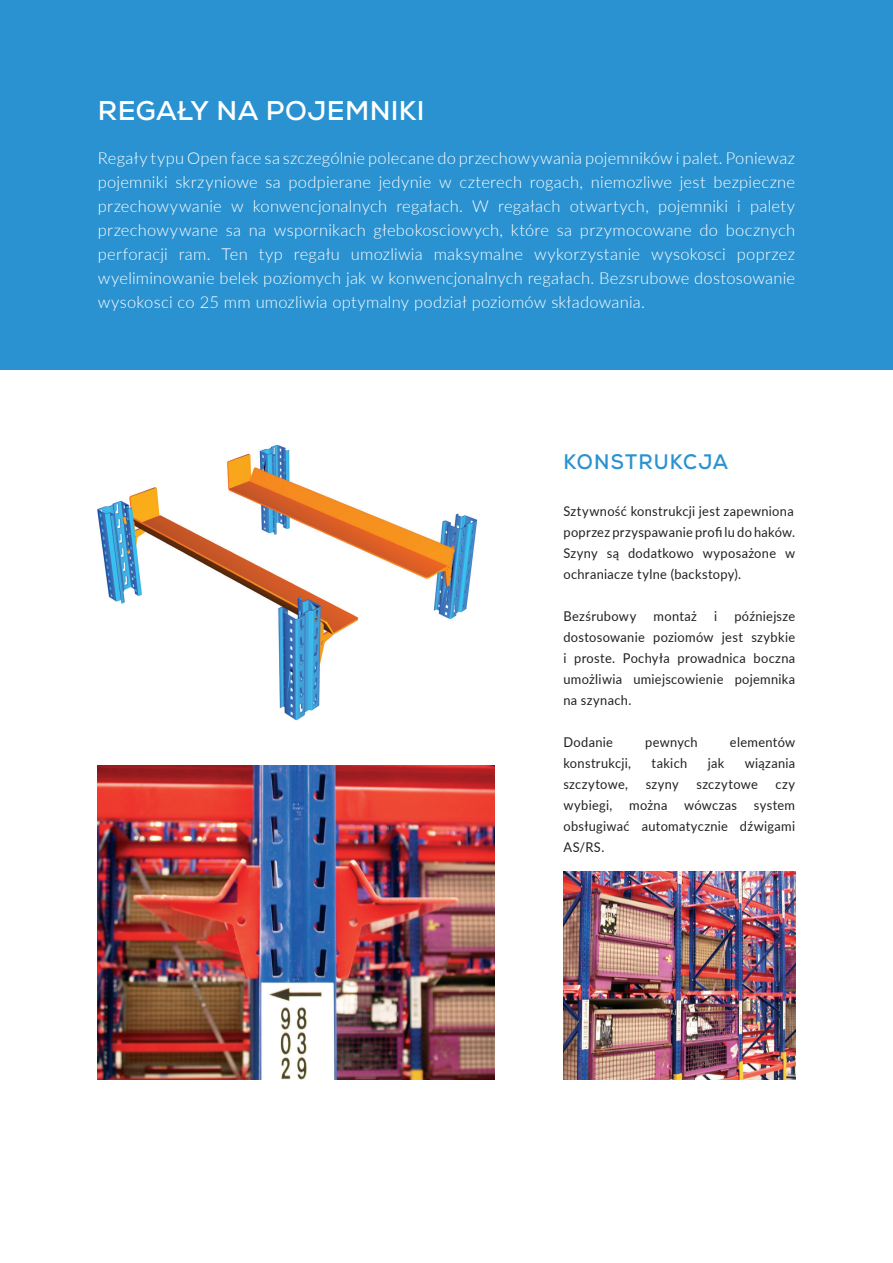
<style>
.page{position:relative;width:893px;height:1263px;background:#fff}
.page>*{position:absolute;margin:0;border:0;box-sizing:border-box;transform-origin:0 0}
.t1{font:700 27px "Nexa";letter-spacing:.015em;color:#fff}
.t2{font:700 21px "Nexa";letter-spacing:.055em;color:#2a92d0;scale:.95 1}
.t3{font:300 16.5px/24px "Lato";letter-spacing:.015em;color:#fff;text-align:justify}
.t4{font:13.5px/21px "Lato";letter-spacing:.025em;color:#231f20;text-align:justify;scale:.95 1}
</style>
<div class="page">
<div style="left:0;top:0;width:893px;height:370px;background:#2a92d0"></div>
<img style="left:563px;top:871px;width:232px;height:209px">
<img style="left:98px;top:765px;width:396px;height:315px">
<img style="left:97px;top:445px;width:381px;height:276px">
<h1 class="t1" style="left:98px;top:93px;width:328px">REGAŁY NA POJEMNIKI</h1>
<p class="t3" style="left:98px;top:145px;width:699px">Regały typu Open face sa szczególnie polecane do przechowywania pojemników i palet. Poniewaz pojemniki skrzyniowe sa podpierane jedynie w czterech rogach, niemozliwe jest bezpieczne przechowywanie w konwencjonalnych regałach. W regałach otwartych, pojemniki i palety przechowywane sa na wspornikach głebokosciowych, które sa przymocowane do bocznych perforacji ram. Ten typ regału umozliwia maksymalne wykorzystanie wysokosci poprzez wyeliminowanie belek poziomych jak w konwencjonalnych regałach. Bezsrubowe dostosowanie wysokosci co 25 mm umozliwia optymalny podział poziomów składowania.</p>
<p class="t2" style="left:564px;top:449px;width:175px">KONSTRUKCJA</p>
<p class="t4" style="left:563px;top:500px;width:245px">Sztywność konstrukcji jest zapewniona poprzez przyspawanie profi lu do haków.<br>Szyny są dodatkowo wyposażone w ochraniacze tylne (backstopy).</p>
<p class="t4" style="left:563px;top:605px;width:78px">Bezśrubowy</p>
<p class="t4" style="left:653px;top:605px;width:47px">montaż</p>
<p class="t4" style="left:714px;top:605px;width:5px">i</p>
<p class="t4" style="left:563px;top:605px;width:245px;text-indent:171px">późniejsze dostosowanie poziomów jest szybkie i proste. Pochyła prowadnica boczna umożliwia umiejscowienie pojemnika na szynach.</p>
<p class="t4" style="left:563px;top:731px;width:54px">Dodanie</p>
<p class="t4" style="left:645px;top:731px;width:57px">pewnych</p>
<p class="t4" style="left:730px;top:731px;width:70px">elementów</p>
<p class="t4" style="left:563px;top:752px;width:73px">konstrukcji,</p>
<p class="t4" style="left:652px;top:752px;width:39px">takich</p>
<p class="t4" style="left:708px;top:752px;width:19px">jak</p>
<p class="t4" style="left:745px;top:752px;width:55px">wiązania</p>
<p class="t4" style="left:563px;top:773px;width:69px">szczytowe,</p>
<p class="t4" style="left:646px;top:773px;width:36px">szyny</p>
<p class="t4" style="left:696px;top:773px;width:66px">szczytowe</p>
<p class="t4" style="left:563px;top:773px;width:245px;text-indent:212px">czy wybiegi, można wówczas system obsługiwać automatycznie dźwigami AS/RS.</p>
</div>
